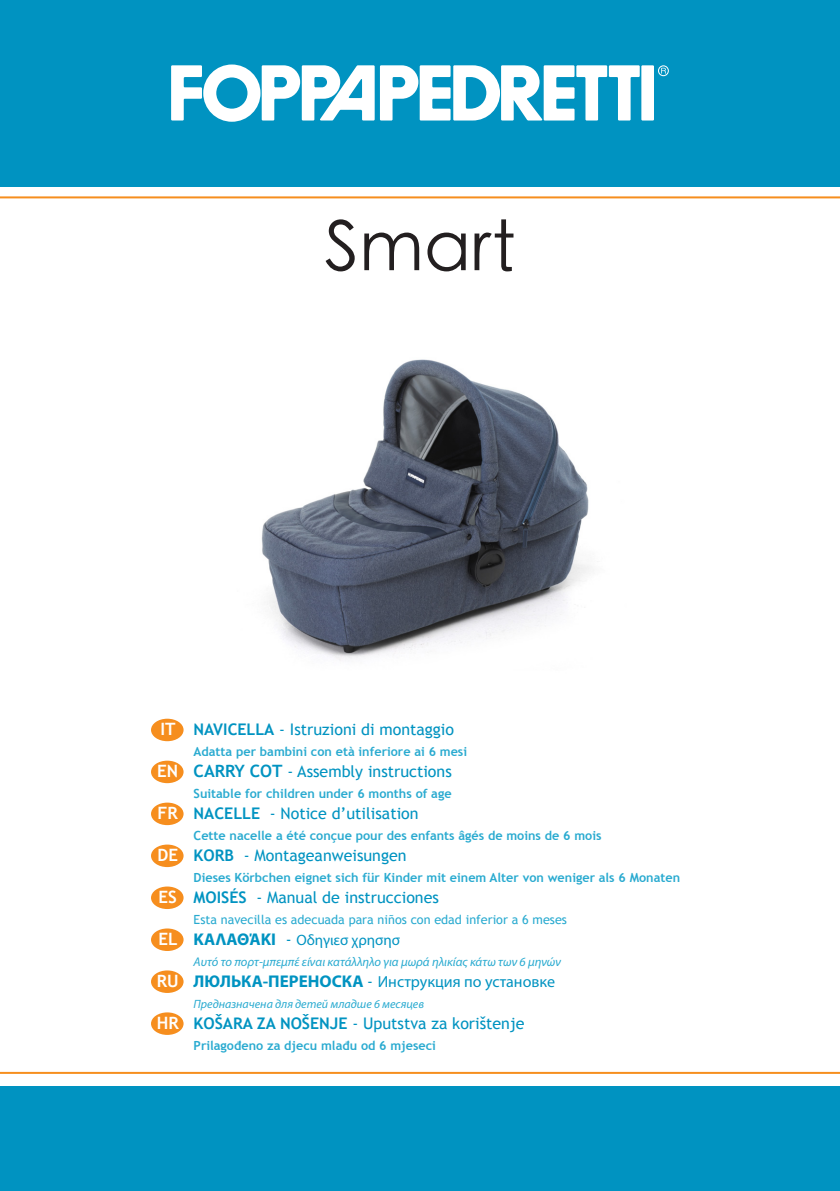
<style>
.page{position:relative;width:840px;height:1191px;background:#fff}
.page>*{position:absolute;margin:0;border:0;box-sizing:border-box;transform-origin:0 0}
.testi_8_5regular{font:69px "ST Heiti";color:#231f20}
.t1{font:700 17px "Trebuchet MS";color:#fff}
.t2{font:16px "Trebuchet MS";color:#0093c1}
.t3{font:16px "Myriad Pro";color:#0093c1}
.t4{font:15px "Myriad Pro";color:#0093c1}
.t5{font:700 12.6px "Trebuchet MS";color:#29aad0}
.t6{font:italic 12.6px "Myriad Pro";color:#29aad0}
.t7{font:12.6px "Trebuchet MS";color:#29aad0}
.t8{font:italic 12px "Myriad Pro";color:#29aad0}
.s1{font-weight:700}
.s2{font-weight:700;font-size:17px}
.s3{font-family:"Trebuchet MS";font-size:16px}
.s4{font-family:"Trebuchet MS"}
</style>
<div class="page">
<img style="left:261px;top:359px;width:329px;height:302px">
<div style="left:151px;top:718px;width:32px;height:23px;background:#f68e1e;border-radius:50%"></div>
<div style="left:151px;top:760px;width:32px;height:23px;background:#f68e1e;border-radius:50%"></div>
<div style="left:151px;top:802px;width:32px;height:23px;background:#f68e1e;border-radius:50%"></div>
<div style="left:151px;top:844px;width:32px;height:23px;background:#f68e1e;border-radius:50%"></div>
<div style="left:151px;top:886px;width:32px;height:23px;background:#f68e1e;border-radius:50%"></div>
<div style="left:151px;top:928px;width:32px;height:23px;background:#f68e1e;border-radius:50%"></div>
<div style="left:151px;top:970px;width:32px;height:23px;background:#f68e1e;border-radius:50%"></div>
<div style="left:151px;top:1012px;width:32px;height:23px;background:#f68e1e;border-radius:50%"></div>
<div style="left:0;top:0;width:839px;height:186px;background:#0093c1"></div>
<div style="left:0;top:1086px;width:839px;height:105px;background:#0093c1"></div>
<svg style="left:658px;top:65px;width:10px;height:11px"></svg>
<div style="left:641px;top:65px;width:12px;height:55px;background:#fff"></div>
<svg style="left:380px;top:65px;width:259px;height:55px"></svg>
<svg style="left:171px;top:64px;width:203px;height:58px"></svg>
<hr style="left:0;top:196px;width:839px;height:2px;background:#f68e1e">
<hr style="left:0;top:1071px;width:839px;height:2px;background:#f68e1e">
<p class="testi_8_5regular" style="left:324px;top:215px;width:192px">Smart</p>
<p class="t1" style="left:160px;top:718px;width:17px">IT</p>
<p class="t1" style="left:157px;top:760px;width:23px">EN</p>
<p class="t1" style="left:157px;top:802px;width:22px">FR</p>
<p class="t1" style="left:157px;top:844px;width:22px">DE</p>
<p class="t1" style="left:158px;top:886px;width:20px">ES</p>
<p class="t1" style="left:158px;top:928px;width:21px">EL</p>
<p class="t1" style="left:157px;top:970px;width:23px">RU</p>
<p class="t1" style="left:157px;top:1012px;width:24px">HR</p>
<p class="t2" style="left:193px;top:719px;width:262px"><span class="s1">NAVICELLA</span> - Istruzioni di montaggio</p>
<p class="t5" style="left:193px;top:743px;width:275px">Adatta per bambini con età inferiore ai 6 mesi</p>
<p class="t2" style="left:193px;top:761px;width:259px"><span class="s2">CARRY COT</span> - Assembly instructions</p>
<p class="t5" style="left:193px;top:785px;width:259px">Suitable for children under 6 months of age</p>
<p class="t2" style="left:193px;top:803px;width:226px"><span class="s1">NACELLE</span> - Notice d’utilisation</p>
<p class="t5" style="left:193px;top:827px;width:409px">Cette nacelle a été conçue pour des enfants âgés de moins de 6 mois</p>
<p class="t2" style="left:193px;top:845px;width:214px"><span class="s1">KORB</span> - Montageanweisungen</p>
<p class="t5" style="left:193px;top:869px;width:487px">Dieses Körbchen eignet sich für Kinder mit einem Alter von weniger als 6 Monaten</p>
<p class="t2" style="left:193px;top:887px;width:247px"><span class="s1">MOISÉS</span> - Manual de instrucciones</p>
<p class="t7" style="left:193px;top:912px;width:374px">Esta navecilla es adecuada para niños con edad inferior a 6 meses</p>
<p class="t4" style="left:193px;top:930px;width:208px"><span class="s2">ΚΑΛΑΘΆΚΙ</span> <span class="s3">-</span> Οδηγιεσ χρησησ</p>
<p class="t6" style="left:193px;top:953px;width:369px">Αυτό το πορτ-μπεμπέ είναι κατάλληλο για μωρά ηλικίας κάτω των 6 μηνών</p>
<p class="t3" style="left:193px;top:971px;width:363px"><span class="s2">ЛЮЛЬКА-ПЕРЕНОСКА</span> <span class="s4">-</span> Инструкция по установке</p>
<p class="t8" style="left:193px;top:996px;width:232px">Предназначена для детей младше 6 месяцев</p>
<p class="t2" style="left:193px;top:1013px;width:332px"><span class="s1">KOŠARA ZA NOŠENJE</span> - Uputstva za korištenje</p>
<p class="t5" style="left:193px;top:1037px;width:244px">Prilagođeno za djecu mlađu od 6 mjeseci</p>
</div>
